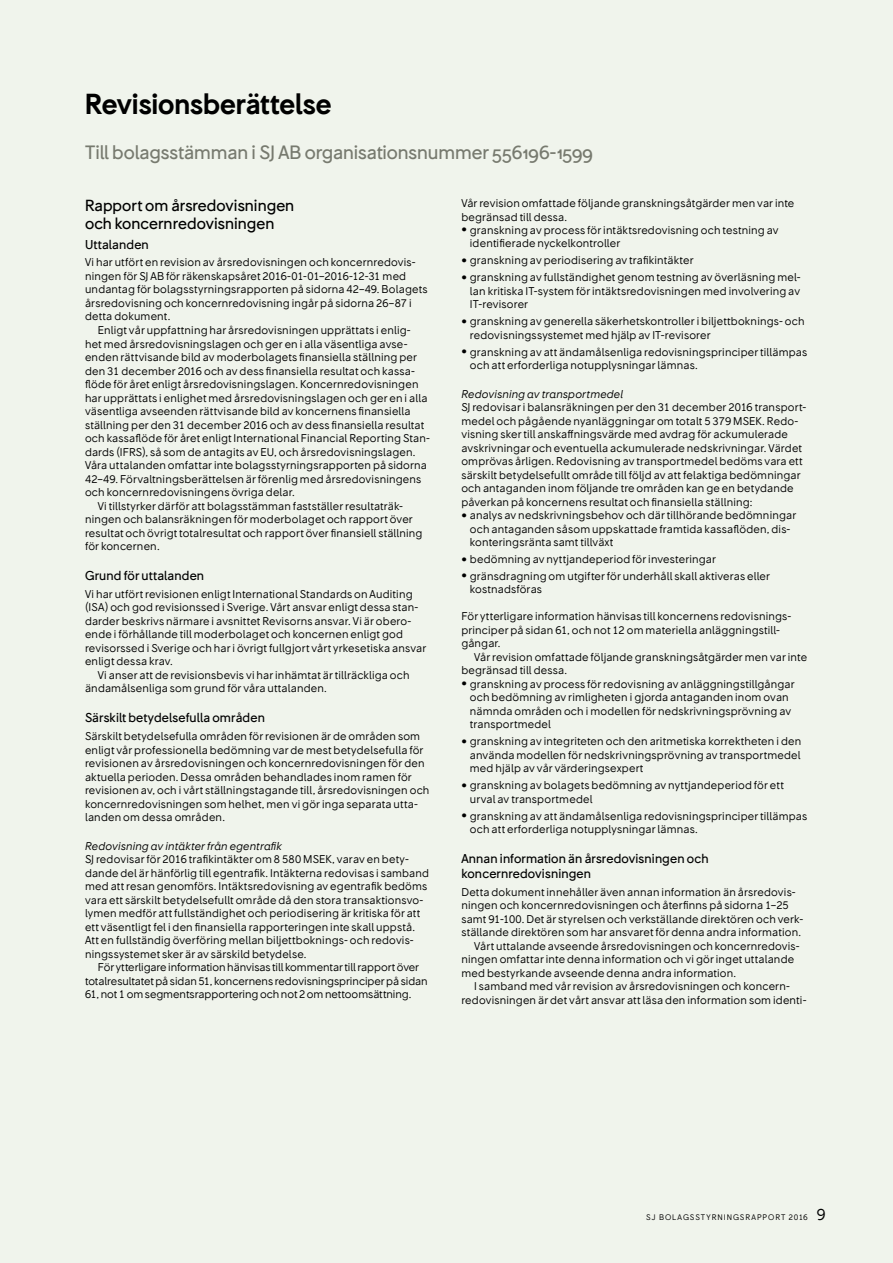
<style>
.page{position:relative;width:893px;height:1263px;background:#f0f4ec}
.page>*{position:absolute;margin:0;border:0;box-sizing:border-box;transform-origin:0 0}
.t1{font:700 27px "SJ Sans";letter-spacing:-.005em;color:#000}
.t2{font:500 18px "SJ Sans";letter-spacing:-.005em;color:#777a6f}
.t3{font:500 15px/18px "SJ Sans";letter-spacing:.005em;color:#000}
.t4{font:500 12px/15px "SJ Sans";letter-spacing:.015em;color:#000}
.t5{font:10.5px/13.5px "SJ Sans";letter-spacing:.02em;color:#000}
.t6{font:10.5px/13.5px "SJ Sans";color:#000}
.t7{font:italic 10.5px "SJ Sans";letter-spacing:.02em;color:#000}
.t8{font:7.5px "SJ Sans";letter-spacing:.125em;color:#000}
.s1{font-size:18px}
.s2{font-size:15px}
</style>
<div class="page">
<h1 class="t1" style="left:85px;top:88px;width:248px">Revisionsberättelse</h1>
<h2 class="t2" style="left:85px;top:142px;width:509px">Till bolagsstämman i SJ AB organisationsnummer 556196-1599</h2>
<h3 class="t3" style="left:85px;top:197px;width:211px">Rapport om årsredovisningen och koncernredovisningen</h3>
<p class="t4" style="left:85px;top:237px;width:65px">Uttalanden</p>
<p class="t5" style="left:85px;top:256px;width:332px">Vi har utfört en revision av årsredovisningen och koncernredovis-</p>
<p class="t5" style="left:85px;top:269px;width:323px">ningen för SJ AB för räkenskapsåret 2016-01-01–2016-12-31 med</p>
<p class="t5" style="left:85px;top:283px;width:344px">undantag för bolagsstyrningsrapporten på sidorna 42 –49. Bolagets</p>
<p class="t5" style="left:85px;top:296px;width:328px">årsredovisning och koncernredovisning ingår på sidorna 26–87 i</p>
<p class="t5" style="left:85px;top:310px;width:87px">detta dokument.</p>
<p class="t5" style="left:98px;top:323px;width:315px">Enligt vår uppfattning har årsredovisningen upprättats i enlig-</p>
<p class="t5" style="left:85px;top:337px;width:324px">het med årsredovisningslagen och ger en i alla väsentliga avse-</p>
<p class="t5" style="left:85px;top:350px;width:333px">enden rättvisande bild av moderbolagets finansiella ställning per</p>
<p class="t5" style="left:85px;top:364px;width:331px">den 31 december 2016 och av dess finansiella resultat och kassa-</p>
<p class="t5" style="left:85px;top:377px;width:335px">flöde för året enligt årsredovisningslagen. Koncernredovisningen</p>
<p class="t5" style="left:85px;top:391px;width:344px">har upprättats i enlighet med årsredovisningslagen och ger en i alla</p>
<p class="t5" style="left:85px;top:404px;width:327px">väsentliga avseenden rättvisande bild av koncernens finansiella</p>
<p class="t5" style="left:85px;top:418px;width:341px">ställning per den 31 december 2016 och av dess finansiella resultat</p>
<p class="t5" style="left:85px;top:431px;width:346px">och kassaflöde för året enligt International Financial Reporting Stan-</p>
<p class="t5" style="left:85px;top:445px;width:332px">dards (IFRS), så som de antagits av EU, och årsredovisningslagen.</p>
<p class="t5" style="left:85px;top:458px;width:343px">Våra uttalanden omfattar inte bolagsstyrningsrapporten på sidorna</p>
<p class="t5" style="left:85px;top:472px;width:338px">42–49. Förvaltningsberättelsen är förenlig med årsredovisningens</p>
<p class="t5" style="left:85px;top:485px;width:211px">och koncernredovisningens övriga delar.</p>
<p class="t5" style="left:98px;top:499px;width:307px">Vi tillstyrker därför att bolagsstämman fastställer resultaträk-</p>
<p class="t5" style="left:85px;top:512px;width:329px">ningen och balansräkningen för moderbolaget och rapport över</p>
<p class="t5" style="left:85px;top:526px;width:339px">resultat och övrigt totalresultat och rapport över finansiell ställning</p>
<p class="t5" style="left:85px;top:539px;width:76px">för koncernen.</p>
<p class="t4" style="left:85px;top:568px;width:121px">Grund för uttalanden</p>
<p class="t5" style="left:85px;top:587px;width:329px">Vi har utfört revisionen enligt International Standards on Auditing</p>
<p class="t5" style="left:85px;top:601px;width:335px">(ISA) och god revisionssed i Sverige. Vårt ansvar enligt dessa stan-</p>
<p class="t5" style="left:85px;top:614px;width:328px">darder beskrivs närmare i avsnittet Revisorns ansvar. Vi är obero-</p>
<p class="t5" style="left:85px;top:628px;width:319px">ende i förhållande till moderbolaget och koncernen enligt god</p>
<p class="t5" style="left:85px;top:641px;width:343px">revisorssed i Sverige och har i övrigt fullgjort vårt yrkesetiska ansvar</p>
<p class="t5" style="left:85px;top:655px;width:89px">enligt dessa krav.</p>
<p class="t5" style="left:98px;top:668px;width:313px">Vi anser att de revisionsbevis vi har inhämtat är tillräckliga och</p>
<p class="t5" style="left:85px;top:682px;width:243px">ändamålsenliga som grund för våra uttalanden.</p>
<p class="t4" style="left:85px;top:710px;width:181px">Särskilt betydelsefulla områden</p>
<p class="t5" style="left:85px;top:729px;width:346px">Särskilt betydelsefulla områden för revisionen är de områden som enligt vår professionella bedömning var de mest betydelsefulla för revisionen av årsredovisningen och koncernredovisningen för den aktuella perioden. Dessa områden behandlades inom ramen för revisionen av, och i vårt ställningstagande till, årsredovisningen och koncernredovisningen som helhet, men vi gör inga separata utta&shy;landen om dessa områden.</p>
<p class="t7" style="left:85px;top:839px;width:199px">Redovisning av intäkter från egentrafik</p>
<p class="t5" style="left:85px;top:852px;width:346px">SJ redovisar för 2016 trafikintäkter om 8 580 MSEK, varav en bety&shy;dande del är hänförlig till egentrafik. Intäkterna redovisas i samband med att resan genomförs. Intäktsredovisning av egentrafik bedöms vara ett särskilt betydelsefullt område då den stora transaktionsvo&shy;lymen medför att fullständighet och periodisering är kritiska för att ett väsentligt fel i den finansiella rapporteringen inte skall uppstå.<br>Att en fullständig överföring mellan biljettboknings- och redovis&shy;ningssystemet sker är av särskild betydelse.</p>
<p class="t6" style="left:85px;top:960px;width:344px;text-indent:13px">För ytterligare information hänvisas till kommentar till rapport över totalresultatet på sidan 51, koncernens redovisningsprinciper på sidan<br>61, not 1 om segmentsrapportering och not 2 om nettoomsättning.</p>
<p class="t5" style="left:461px;top:196px;width:334px">Vår revision omfattade följande granskningsåtgärder men var inte begränsad till dessa.</p>
<p class="t5" style="left:470px;top:223px;width:310px;text-indent:-9px"><span class="s1">•</span> granskning av process för intäktsredovisning och testning av identifierade nyckelkontroller</p>
<p class="t5" style="left:461px;top:254px;width:234px"><span class="s1">•</span> granskning av periodisering av trafikintäkter</p>
<p class="t5" style="left:470px;top:271px;width:332px;text-align:justify;text-indent:-9px"><span class="s1">•</span> granskning av fullständighet genom testning av överläsning mel&shy;lan kritiska IT-system för intäktsredovisningen med involvering av IT-revisorer</p>
<p class="t5" style="left:470px;top:315px;width:336px;text-indent:-9px"><span class="s1">•</span> granskning av generella säkerhetskontroller i biljettboknings- och redovisningssystemet med hjälp av IT-revisorer</p>
<p class="t5" style="left:470px;top:345px;width:339px;text-indent:-9px"><span class="s1">•</span> granskning av att ändamålsenliga redovisningsprinciper tillämpas och att erforderliga notupplysningar lämnas.</p>
<p class="t7" style="left:461px;top:387px;width:163px">Redovisning av transportmedel</p>
<p class="t5" style="left:461px;top:400px;width:346px">SJ redovisar i balansräkningen per den 31 december 2016 transport&shy;medel och pågående nyanläggningar om totalt 5 379 MSEK. Redo&shy;visning sker till anskaffningsvärde med avdrag för ackumulerade avskrivningar och eventuella ackumulerade nedskrivningar. Värdet omprövas årligen. Redovisning av transportmedel bedöms vara ett särskilt betydelsefullt område till följd av att felaktiga bedömningar och antaganden inom följande tre områden kan ge en betydande påverkan på koncernens resultat och finansiella ställning:</p>
<p class="t5" style="left:470px;top:508px;width:328px;text-indent:-9px"><span class="s1">•</span> analys av nedskrivningsbehov och där tillhörande bedömningar och antaganden såsom uppskattade framtida kassaflöden, dis&shy;konteringsränta samt tillväxt</p>
<p class="t5" style="left:461px;top:552px;width:256px"><span class="s1">•</span> bedömning av nyttjandeperiod för investeringar</p>
<p class="t5" style="left:470px;top:569px;width:302px;text-indent:-9px"><span class="s1">•</span> gränsdragning om utgifter för underhåll skall aktiveras eller kostnadsföras</p>
<p class="t5" style="left:461px;top:610px;width:331px">För ytterligare information hänvisas till koncernens redovisnings&shy;principer på sidan 61, och not 12 om materiella anläggningstill&shy;gångar.</p>
<p class="t5" style="left:461px;top:650px;width:347px;text-indent:13px">Vår revision omfattade följande granskningsåtgärder men var inte begränsad till dessa.</p>
<p class="t5" style="left:470px;top:677px;width:326px;text-indent:-9px"><span class="s1">•</span> granskning av process för redovisning av anläggningstillgångar och bedömning av rimligheten i gjorda antaganden inom ovan nämnda områden och i modellen för nedskrivningsprövning av transportmedel</p>
<p class="t5" style="left:470px;top:735px;width:333px;text-align:justify;text-indent:-9px"><span class="s1">•</span> granskning av integriteten och den aritmetiska korrektheten i den använda modellen för nedskrivningsprövning av transportmedel med hjälp av vår värderingsexpert</p>
<p class="t5" style="left:470px;top:779px;width:315px;text-indent:-9px"><span class="s1">•</span> granskning av bolagets bedömning av nyttjandeperiod för ett urval av transportmedel</p>
<p class="t5" style="left:470px;top:809px;width:339px;text-indent:-9px"><span class="s1">•</span> granskning av att ändamålsenliga redovisningsprinciper tillämpas och att erforderliga notupplysningar lämnas.</p>
<p class="t4" style="left:461px;top:851px;width:249px">Annan information än årsredovisningen och koncernredovisningen</p>
<p class="t5" style="left:461px;top:885px;width:336px">Detta dokument innehåller även annan information än årsredovis-</p>
<p class="t5" style="left:461px;top:899px;width:329px">ningen och koncernredovisningen och återfinns på sidorna 1–25</p>
<p class="t5" style="left:461px;top:912px;width:343px">samt 91-100. Det är styrelsen och verkställande direktören och verk-</p>
<p class="t5" style="left:461px;top:926px;width:341px">ställande direktören som har ansvaret för denna andra information.</p>
<p class="t5" style="left:474px;top:939px;width:327px">Vårt uttalande avseende årsredovisningen och koncernredovis-</p>
<p class="t5" style="left:461px;top:953px;width:334px">ningen omfattar inte denna information och vi gör inget uttalande</p>
<p class="t5" style="left:461px;top:966px;width:276px">med bestyrkande avseende denna andra information.</p>
<p class="t5" style="left:474px;top:980px;width:317px">I samband med vår revision av årsredovisningen och koncern-</p>
<p class="t5" style="left:461px;top:993px;width:347px">redovisningen är det vårt ansvar att läsa den information som identi-</p>
<p class="t8" style="left:646px;top:1213px;width:181px">SJ BOLAGSSTYRNINGSRAPPORT 2016 <span class="s2">9</span></p>
</div>
